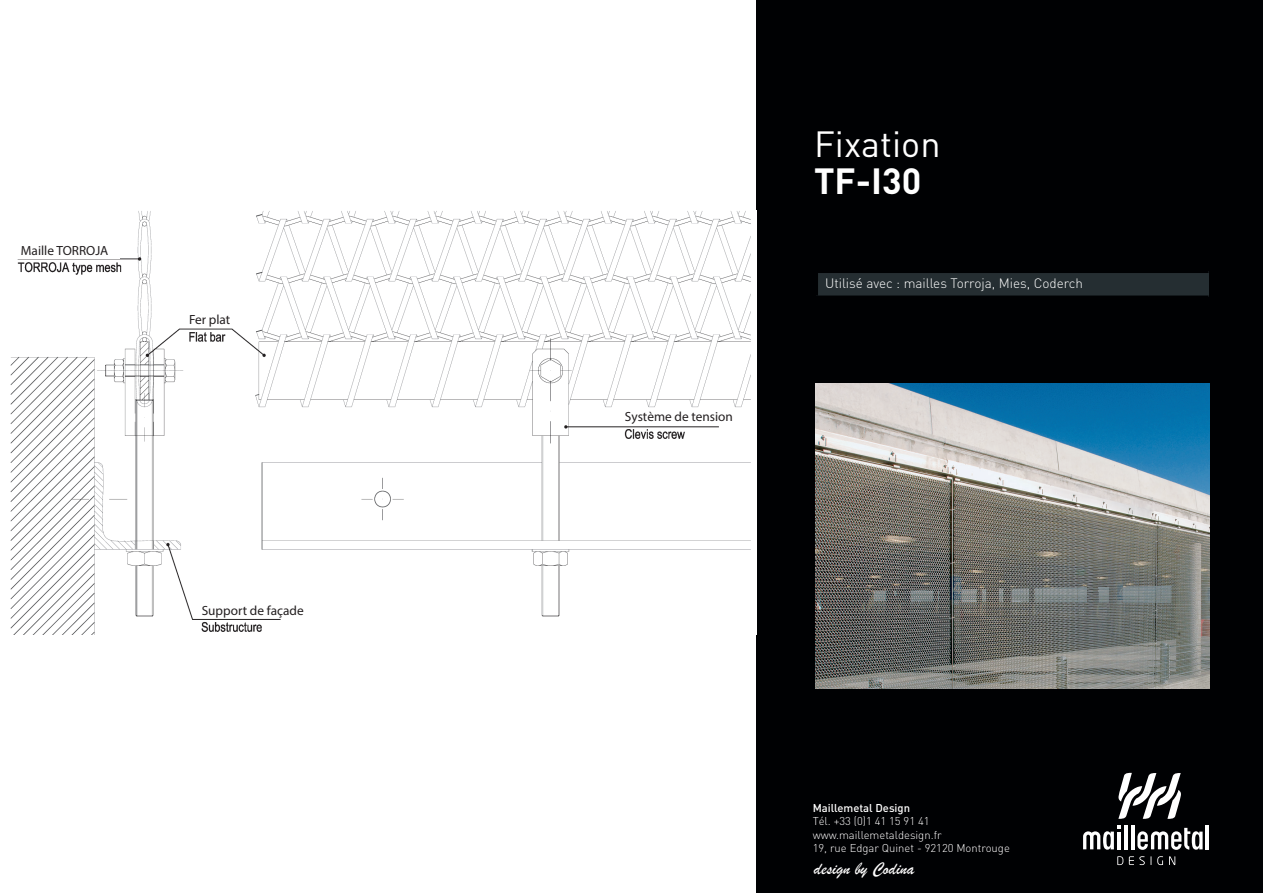
<style>
.page{position:relative;width:1263px;height:893px;background:#fff}
.page>*{position:absolute;margin:0;border:0;box-sizing:border-box;transform-origin:0 0}
.t1{font:36px "DIN";color:#fff}
.t2{font:700 36px "DIN";color:#fff}
.t3{font:18px "Brush Script";color:#fff}
.t4{font:300 13.5px "DIN";color:#fff}
.t5{font:13.35px "Myriad Pro";color:#231f20}
.t6{font:300 11.25px/13.5px "DIN";color:#fff}
.t7{font:500 11.25px "DIN";color:#fff}
</style>
<div class="page">
<div style="left:756px;top:0;width:506px;height:893px;background:#000103"></div>
<img style="left:10px;top:211px;width:741px;height:423px">
<div style="left:199px;top:604px;width:167px;height:14px;background:#fff"></div>
<div style="left:186px;top:313px;width:70px;height:15px;background:#fff"></div>
<div style="left:623px;top:411px;width:115px;height:15px;background:#fff"></div>
<div style="left:17px;top:244px;width:103px;height:15px;background:#fff"></div>
<svg style="left:1118px;top:773px;width:63px;height:46px"></svg>
<hr style="left:1124px;top:825px;width:3px;height:24px;background:#fff">
<hr style="left:1131px;top:825px;width:3px;height:24px;background:#fff">
<hr style="left:1206px;top:825px;width:3px;height:24px;background:#fff">
<svg style="left:1137px;top:828px;width:65px;height:22px"></svg>
<svg style="left:1083px;top:825px;width:37px;height:25px"></svg>
<svg style="left:1157px;top:856px;width:6px;height:9px"></svg>
<svg style="left:1169px;top:856px;width:6px;height:9px"></svg>
<svg style="left:1117px;top:856px;width:6px;height:9px"></svg>
<svg style="left:1129px;top:856px;width:22px;height:9px"></svg>
<div style="left:816px;top:272px;width:392px;height:25px;background:#252e32"></div>
<hr style="left:815px;top:270px;width:393px;height:3px;background:#000103">
<hr style="left:815px;top:273px;width:3px;height:23px;background:#000103">
<hr style="left:815px;top:296px;width:393px;height:3px;background:#000103">
<img style="left:815px;top:383px;width:394px;height:305px">
<p class="t5" style="left:21px;top:243px;width:89px">Maille TORROJA</p>
<p class="t5" style="left:189px;top:312px;width:43px">Fer plat</p>
<p class="t5" style="left:202px;top:602px;width:103px">Support de façade</p>
<p class="t5" style="left:625px;top:409px;width:109px">Système de tension</p>
<p class="t1" style="left:814px;top:121px;width:128px">Fixation</p>
<p class="t2" style="left:814px;top:158px;width:109px">TF-I30</p>
<p class="t4" style="left:825px;top:275px;width:260px">Utilisé avec : mailles Torroja, Mies, Coderch</p>
<p class="t7" style="left:813px;top:800px;width:99px">Maillemetal Design</p>
<p class="t6" style="left:813px;top:814px;width:130px">Tél. +33 (0)1 41 15 91 41 www.maillemetaldesign.fr</p>
<p class="t6" style="left:813px;top:841px;width:199px">19, rue Edgar Quinet - 92120 Montrouge</p>
<p class="t3" style="left:814px;top:857px;width:102px">design by Codina</p>
</div>
